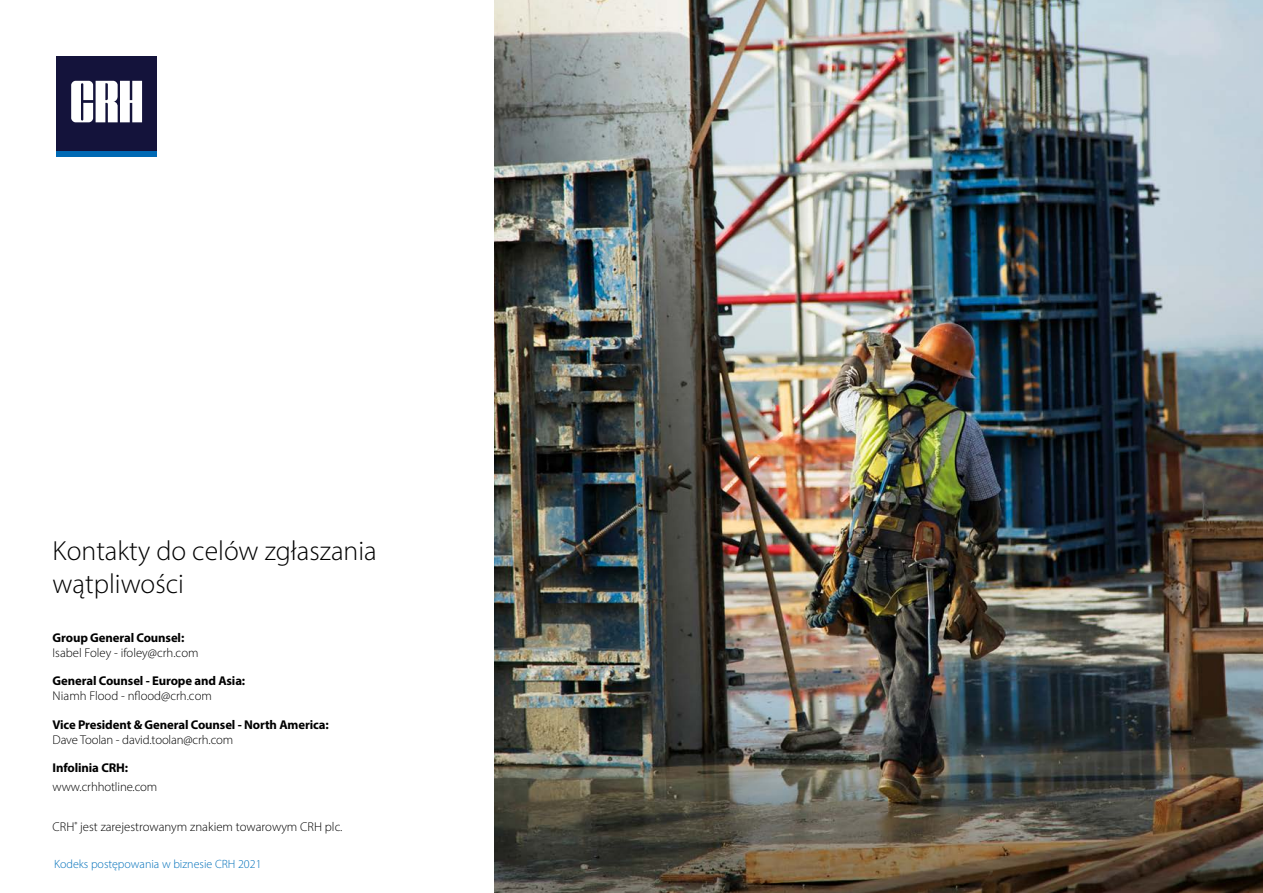
<style>
.page{position:relative;width:1263px;height:893px;background:#fff}
.page>*{position:absolute;margin:0;border:0;box-sizing:border-box;transform-origin:0 0}
.t1{font:300 27.75px/33.3px "Myriad Pro";color:#000}
.t2{font:300 12.75px "Myriad Pro";color:#000}
.t3{font:700 12.75px "Myriad Pro";letter-spacing:-.01em;color:#000}
.t4{font:300 12px "Myriad Pro";color:#0070ba}
</style>
<div class="page">
<img style="left:494px;top:0;width:769px;height:893px">
<div style="left:56px;top:56px;width:101px;height:101px;background:#14133b"></div>
<svg style="left:71px;top:81px;width:71px;height:41px"></svg>
<div style="left:56px;top:152px;width:101px;height:5px;background:#0069b4"></div>
<h1 class="t1" style="left:53px;top:534px;width:326px">Kontakty do celów zgłaszania wątpliwości</h1>
<p class="t3" style="left:53px;top:629px;width:133px">Group General Counsel:</p>
<p class="t2" style="left:53px;top:645px;width:147px">Isabel Foley - ifoley@crh.com</p>
<p class="t3" style="left:53px;top:672px;width:194px">General Counsel - Europe and Asia:</p>
<p class="t2" style="left:53px;top:688px;width:161px">Niamh Flood - nflood@crh.com</p>
<p class="t3" style="left:53px;top:716px;width:278px">Vice President &amp; General Counsel - North America:</p>
<p class="t2" style="left:53px;top:732px;width:182px">Dave Toolan - david.toolan@crh.com</p>
<p class="t3" style="left:53px;top:759px;width:77px">Infolinia CRH:</p>
<p class="t2" style="left:53px;top:779px;width:106px">www.crhhotline.com</p>
<p class="t2" style="left:53px;top:819px;width:291px">CRH<sup>®</sup> jest zarejestrowanym znakiem towarowym CRH plc.</p>
<p class="t4" style="left:54px;top:856px;width:209px">Kodeks postępowania w biznesie CRH 2021</p>
</div>
